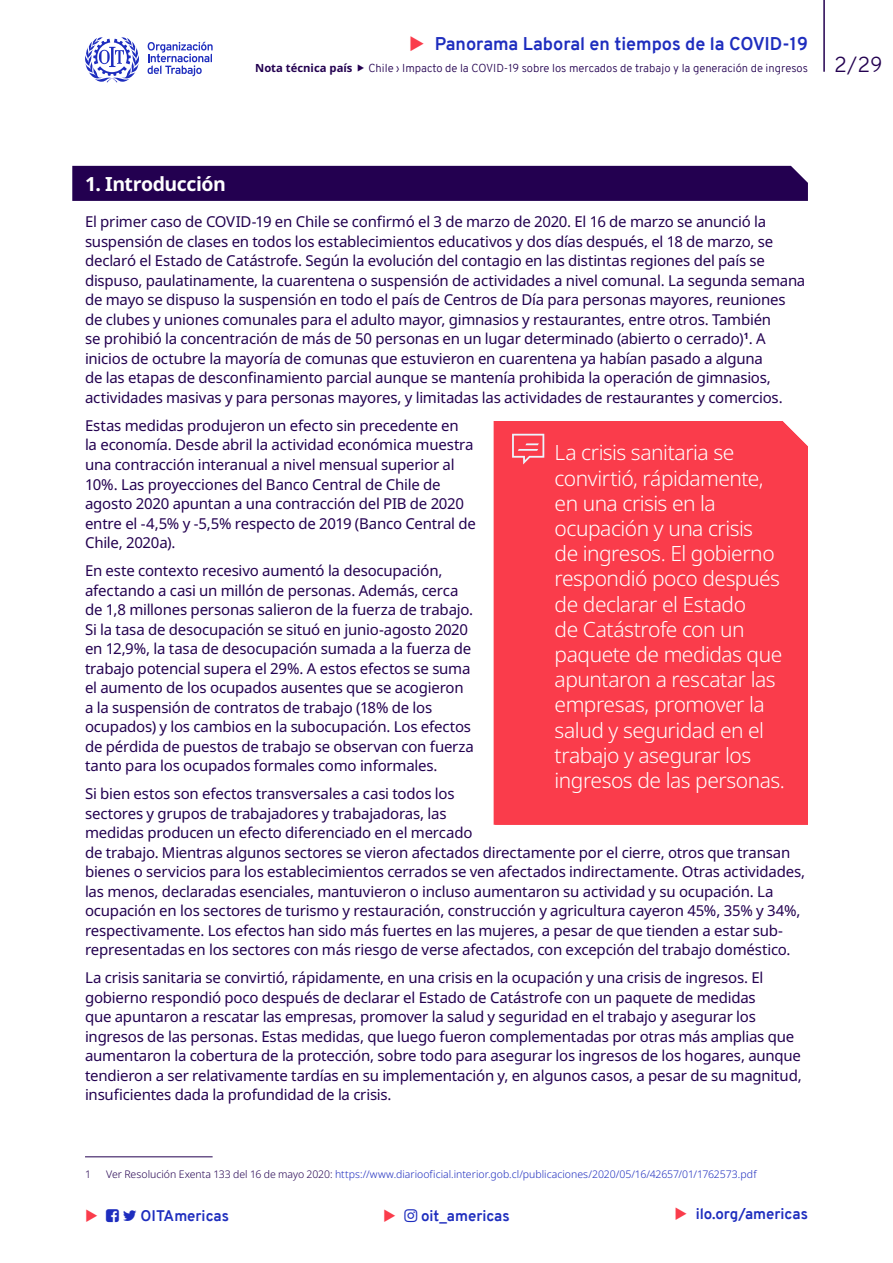
<style>
.page{position:relative;width:893px;height:1263px;background:#fff}
.page>*{position:absolute;margin:0;border:0;box-sizing:border-box;transform-origin:0 0}
.t1{font:300 21px/25.2px "Noto Sans";letter-spacing:-.025em;color:#fff}
.t2{font:300 21px "Overpass";color:#230050}
.t3{font:700 19.5px "Noto Sans";letter-spacing:-.025em;color:#fff}
.t4{font:700 18px "Overpass";color:#1e2dbe}
.t5{font:15px/19.5px "Noto Sans";letter-spacing:-.015em;color:#230050}
.t6{font:700 15px "Overpass";color:#1e2dbe}
.t7{font:300 11.25px "Overpass";color:#230050}
.t8{font:700 11.25px "Noto Sans";color:#230050}
.t9{font:300 10.5px "Noto Sans";color:#1e2dbe}
.t10{font:300 10.5px "Noto Sans";color:#230050}
.s1{color:#230050}
</style>
<div class="page">
<div style="left:72px;top:166px;width:736px;height:35px;background:#230050"></div>
<hr style="left:85px;top:1156px;width:128px;height:1px;background:#230050">
<div style="left:495px;top:421px;width:313px;height:404px;background:#fa3c4b"></div>
<svg style="left:512px;top:434px;width:32px;height:30px"></svg>
<svg style="left:148px;top:42px;width:65px;height:34px"></svg>
<svg style="left:85px;top:37px;width:54px;height:45px"></svg>
<hr style="left:823px;top:0;width:2px;height:72px;background:#230050">
<p class="t4" style="left:435px;top:31px;width:375px">Panorama Laboral en tiempos de la COVID-19</p>
<p class="t8" style="left:255px;top:60px;width:99px">Nota técnica país</p>
<p class="t7" style="left:368px;top:60px;width:441px">Chile › Impacto de la COVID-19 sobre los mercados de trabajo y la generación de ingresos</p>
<h1 class="t2" style="left:834px;top:49px;width:50px">2/29</h1>
<h2 class="t3" style="left:85px;top:170px;width:142px">1. Introducción</h2>
<p class="t5" style="left:85px;top:213px;width:722px">El primer caso de COVID-19 en Chile se confirmó el 3 de marzo de 2020. El 16 de marzo se anunció la suspensión de clases en todos los establecimientos educativos y dos días después, el 18 de marzo, se declaró el Estado de Catástrofe. Según la evolución del contagio en las distintas regiones del país se dispuso, paulatinamente, la cuarentena o suspensión de actividades a nivel comunal. La segunda semana de mayo se dispuso la suspensión en todo el país de Centros de Día para personas mayores, reuniones de clubes y uniones comunales para el adulto mayor, gimnasios y restaurantes, entre otros. También<br>se prohibió la concentración de más de 50 personas en un lugar determinado (abierto o cerrado)<sup>1</sup>. A inicios de octubre la mayoría de comunas que estuvieron en cuarentena ya habían pasado a alguna<br>de las etapas de desconfinamiento parcial aunque se mantenía prohibida la operación de gimnasios, actividades masivas y para personas mayores, y limitadas las actividades de restaurantes y comercios.</p>
<p class="t5" style="left:85px;top:416px;width:392px">Estas medidas produjeron un efecto sin precedente en<br>la economía. Desde abril la actividad económica muestra una contracción interanual a nivel mensual superior al 10%. Las proyecciones del Banco Central de Chile de agosto 2020 apuntan a una contracción del PIB de 2020 entre el -4,5% y -5,5% respecto de 2019 (Banco Central de Chile, 2020a).</p>
<p class="t5" style="left:85px;top:561px;width:390px">En este contexto recesivo aumentó la desocupación, afectando a casi un millón de personas. Además, cerca de 1,8 millones personas salieron de la fuerza de trabajo.<br>Si la tasa de desocupación se situó en junio-agosto 2020 en 12,9%, la tasa de desocupación sumada a la fuerza de trabajo potencial supera el 29%. A estos efectos se suma el aumento de los ocupados ausentes que se acogieron a la suspensión de contratos de trabajo (18% de los ocupados) y los cambios en la subocupación. Los efectos de pérdida de puestos de trabajo se observan con fuerza tanto para los ocupados formales como informales.</p>
<p class="t5" style="left:85px;top:784px;width:722px">Si bien estos son efectos transversales a casi todos los<br>sectores y grupos de trabajadores y trabajadoras, las<br>medidas producen un efecto diferenciado en el mercado<br>de trabajo. Mientras algunos sectores se vieron afectados directamente por el cierre, otros que transan bienes o servicios para los establecimientos cerrados se ven afectados indirectamente. Otras actividades, las menos, declaradas esenciales, mantuvieron o incluso aumentaron su actividad y su ocupación. La ocupación en los sectores de turismo y restauración, construcción y agricultura cayeron 45%, 35% y 34%, respectivamente. Los efectos han sido más fuertes en las mujeres, a pesar de que tienden a estar sub&shy;representadas en los sectores con más riesgo de verse afectados, con excepción del trabajo doméstico.</p>
<p class="t5" style="left:85px;top:968px;width:718px">La crisis sanitaria se convirtió, rápidamente, en una crisis en la ocupación y una crisis de ingresos. El gobierno respondió poco después de declarar el Estado de Catástrofe con un paquete de medidas<br>que apuntaron a rescatar las empresas, promover la salud y seguridad en el trabajo y asegurar los ingresos de las personas. Estas medidas, que luego fueron complementadas por otras más amplias que aumentaron la cobertura de la protección, sobre todo para asegurar los ingresos de los hogares, aunque tendieron a ser relativamente tardías en su implementación y, en algunos casos, a pesar de su magnitud, insuficientes dada la profundidad de la crisis.</p>
<p class="t1" style="left:555px;top:441px;width:232px">La crisis sanitaria se convirtió, rápidamente, en una crisis en la ocupación y una crisis<br>de ingresos. El gobierno respondió poco después de declarar el Estado<br>de Catástrofe con un paquete de medidas que apuntaron a rescatar las empresas, promover la salud y seguridad en el trabajo y asegurar los ingresos de las personas.</p>
<p class="t10" style="left:85px;top:1167px;width:7px">1</p>
<p class="t9" style="left:106px;top:1167px;width:652px"><span class="s1">Ver Resolución Exenta 133 del 16 de mayo 2020:</span> https://www.diariooficial.interior.gob.cl/publicaciones/2020/05/16/42657/01/1762573.pdf</p>
<p class="t6" style="left:141px;top:1204px;width:90px">OITAmericas</p>
<p class="t6" style="left:696px;top:1203px;width:114px">ilo.org/americas</p>
<p class="t6" style="left:421px;top:1204px;width:90px">oit_americas</p>
</div>
